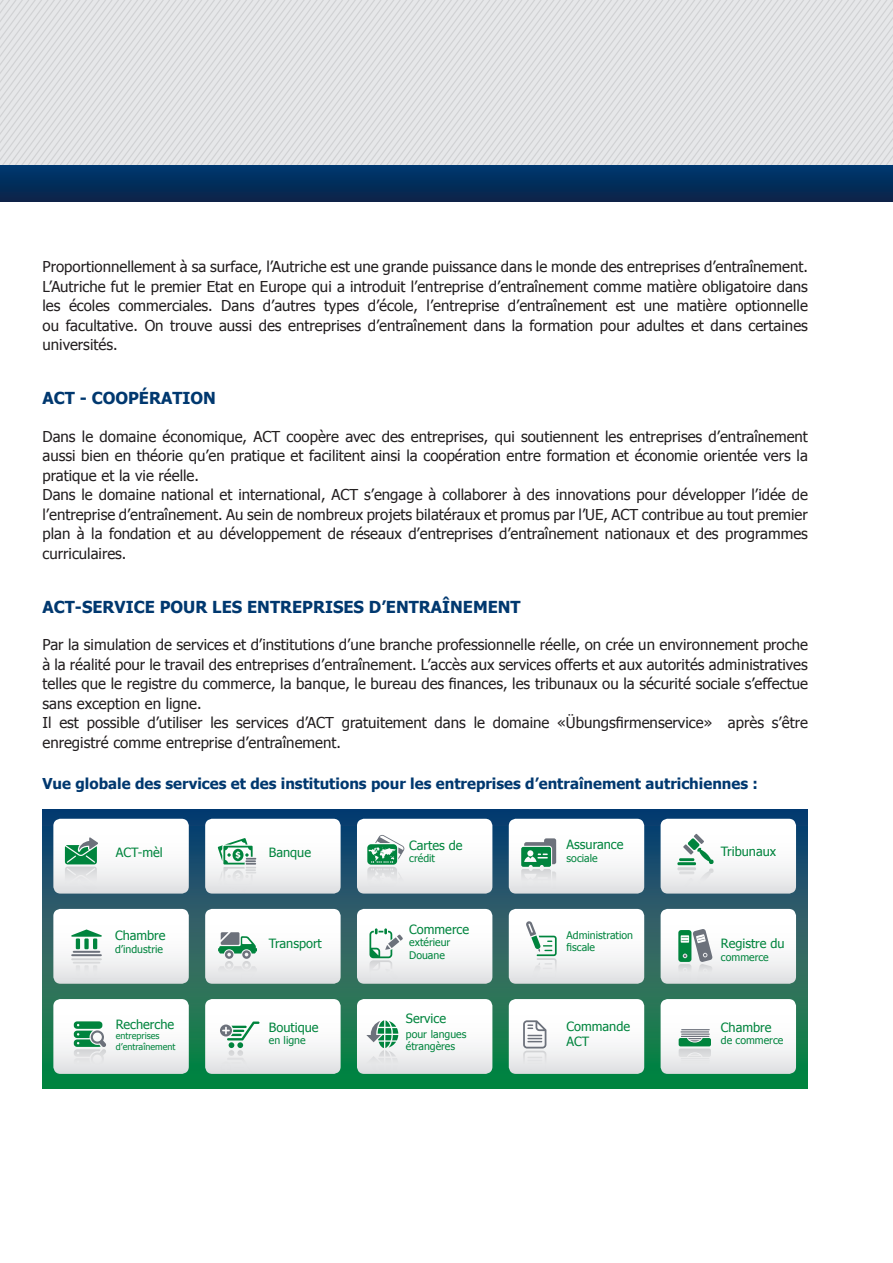
<style>
.page{position:relative;width:893px;height:1263px;background:#fff}
.page>*{position:absolute;margin:0;border:0;box-sizing:border-box;transform-origin:0 0}
.t1{font:700 16.5px "Tahoma";color:#00386f}
.t2{font:15px/19.5px "Tahoma";color:#231f20}
.t3{font:700 15px "Tahoma";color:#00386f}
.t4{font:12.75px/15.3px "Tahoma";color:#00843d}
.t5{font:10.5px/12.6px "Tahoma";color:#00843d}
.t6{font:9px/10.8px "Tahoma";color:#00843d}
</style>
<div class="page">
<svg style="left:0;top:0;width:893px;height:166px;background:#dfe0e3"></svg>
<svg style="left:43px;top:809px;width:765px;height:279px;background:#1d665e"></svg>
<svg style="left:53px;top:909px;width:136px;height:75px"></svg>
<svg style="left:205px;top:819px;width:136px;height:74px"></svg>
<svg style="left:357px;top:819px;width:135px;height:74px"></svg>
<svg style="left:509px;top:909px;width:135px;height:75px"></svg>
<svg style="left:509px;top:819px;width:135px;height:74px"></svg>
<svg style="left:357px;top:909px;width:135px;height:75px"></svg>
<svg style="left:205px;top:999px;width:136px;height:75px"></svg>
<svg style="left:205px;top:909px;width:136px;height:75px"></svg>
<svg style="left:53px;top:999px;width:136px;height:75px"></svg>
<svg style="left:357px;top:999px;width:135px;height:75px"></svg>
<svg style="left:509px;top:999px;width:135px;height:75px"></svg>
<svg style="left:661px;top:819px;width:135px;height:74px"></svg>
<svg style="left:661px;top:909px;width:135px;height:75px"></svg>
<svg style="left:661px;top:999px;width:135px;height:75px"></svg>
<svg style="left:53px;top:819px;width:136px;height:75px"></svg>
<svg style="left:0;top:166px;width:893px;height:35px;background:#032d5b"></svg>
<p class="t2" style="left:43px;top:256px;width:767px;text-align:justify">Proportionnellement à sa surface, l’Autriche est une grande puissance dans le monde des entreprises d’entraînement.<br>L’Autriche fut le premier Etat en Europe qui a introduit l’entreprise d’entraînement comme matière obligatoire dans les écoles commerciales. Dans d’autres types d’école, l’entreprise d’entraînement est une matière optionnelle ou facultative. On trouve aussi des entreprises d’entraînement dans la formation pour adultes et dans certaines universités.</p>
<p class="t1" style="left:43px;top:386px;width:175px">ACT - COOPÉRATION</p>
<p class="t2" style="left:43px;top:426px;width:767px">Dans le domaine économique, ACT coopère avec des entreprises, qui soutiennent les entreprises d’entraînement aussi bien en théorie qu’en pratique et facilitent ainsi la coopération entre formation et économie orientée vers la pratique et la vie réelle.<br>Dans le domaine national et international, ACT s’engage à collaborer à des innovations pour développer l’idée de l’entreprise d’entraînement. Au sein de nombreux projets bilatéraux et promus par l’UE, ACT contribue au tout premier plan à la fondation et au développement de réseaux d’entreprises d’entraînement nationaux et des programmes curriculaires.</p>
<p class="t1" style="left:43px;top:595px;width:480px">ACT-SERVICE POUR LES ENTREPRISES D’ENTRAÎNEMENT</p>
<p class="t2" style="left:43px;top:634px;width:767px">Par la simulation de services et d’institutions d’une branche professionnelle réelle, on crée un environnement proche à la réalité pour le travail des entreprises d’entraînement. L’accès aux services offerts et aux autorités administratives telles que le registre du commerce, la banque, le bureau des finances, les tribunaux ou la sécurité sociale s’effectue sans exception en ligne.<br>Il est possible d’utiliser les services d’ACT gratuitement dans le domaine «Übungsfirmenservice» après s’être enregistré comme entreprise d’entraînement.</p>
<p class="t3" style="left:43px;top:773px;width:717px">Vue globale des services et des institutions pour les entreprises d’entraînement autrichiennes :</p>
<p class="t4" style="left:116px;top:844px;width:48px">ACT-mèl</p>
<p class="t4" style="left:269px;top:844px;width:44px">Banque</p>
<p class="t4" style="left:409px;top:837px;width:55px">Cartes de</p>
<p class="t5" style="left:409px;top:851px;width:27px">crédit</p>
<p class="t4" style="left:567px;top:836px;width:58px">Assurance</p>
<p class="t5" style="left:567px;top:851px;width:33px">sociale</p>
<p class="t4" style="left:721px;top:843px;width:57px">Tribunaux</p>
<p class="t4" style="left:115px;top:927px;width:52px">Chambre</p>
<p class="t5" style="left:115px;top:942px;width:50px">d’industrie</p>
<p class="t4" style="left:269px;top:935px;width:54px">Transport</p>
<p class="t4" style="left:409px;top:921px;width:61px">Commerce</p>
<p class="t5" style="left:409px;top:935px;width:43px">extérieur<br>Douane</p>
<p class="t5" style="left:567px;top:928px;width:68px">Administration fiscale</p>
<p class="t4" style="left:721px;top:935px;width:65px">Registre du</p>
<p class="t5" style="left:721px;top:950px;width:49px">commerce</p>
<p class="t4" style="left:116px;top:1016px;width:60px">Recherche</p>
<p class="t6" style="left:116px;top:1030px;width:61px">entreprises d’entraînement</p>
<p class="t4" style="left:269px;top:1019px;width:51px">Boutique</p>
<p class="t5" style="left:269px;top:1033px;width:38px">en ligne</p>
<p class="t4" style="left:406px;top:1010px;width:42px">Service</p>
<p class="t5" style="left:406px;top:1027px;width:62px">pour langues étrangères</p>
<p class="t4" style="left:567px;top:1018px;width:65px">Commande<br>ACT</p>
<p class="t4" style="left:721px;top:1019px;width:52px">Chambre</p>
<p class="t5" style="left:721px;top:1034px;width:64px">de commerce</p>
</div>
